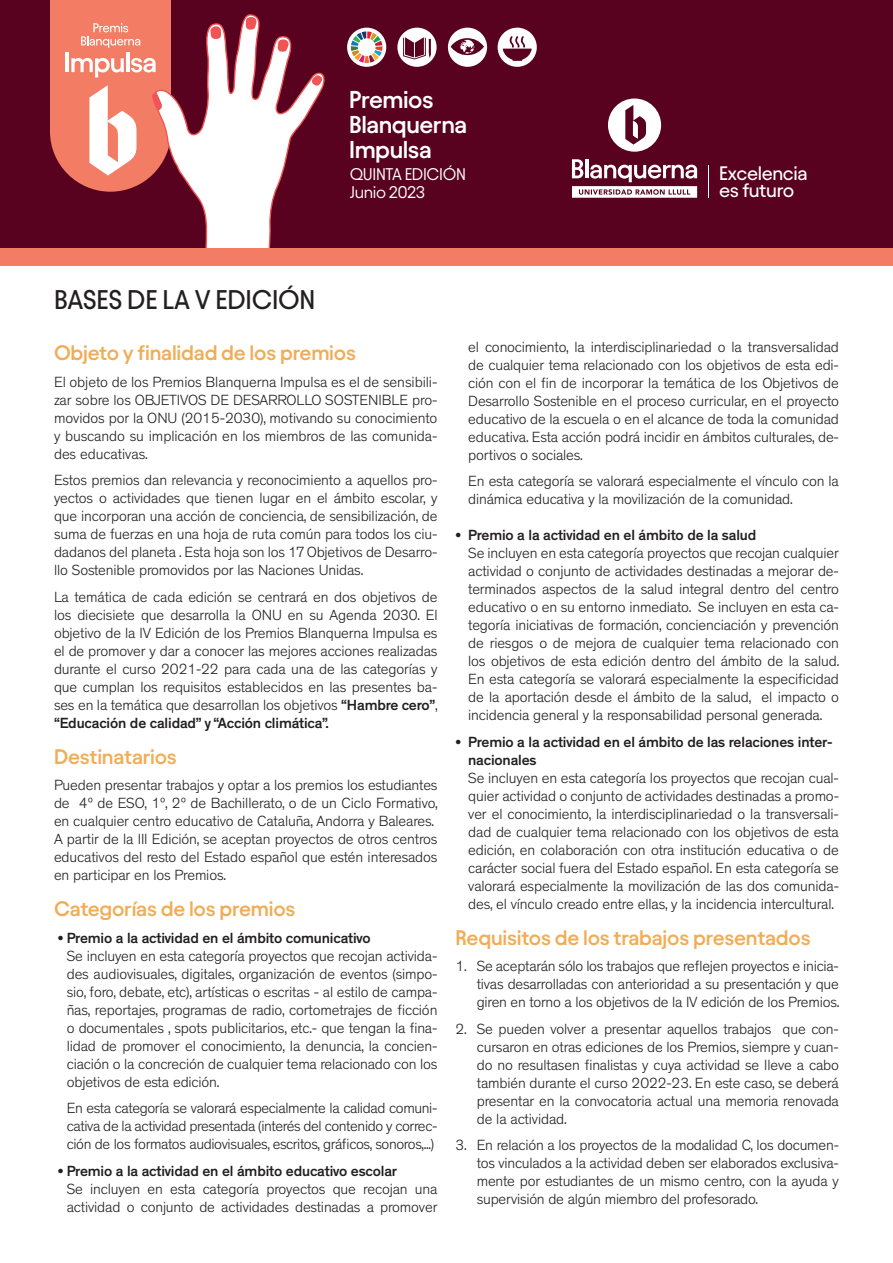
<style>
.page{position:relative;width:893px;height:1263px;background:#fff}
.page>*{position:absolute;margin:0;border:0;box-sizing:border-box;transform-origin:0 0}
.t1{font:500 27px "Avantt";letter-spacing:-.01em;color:#231f20}
.t2{font:600 24.3px/24.6px "Avantt";letter-spacing:-.02em;color:#fff}
.t3{font:600 21px "Avantt";letter-spacing:-.01em;color:#f1ac54}
.t4{font:500 19.5px/17.4px "Avantt";letter-spacing:-.02em;color:#fff}
.t5{font:16.95px/18.1px "Avantt";letter-spacing:-.02em;color:#fff}
.t6{font:300 15px/18px "Theinhardt";letter-spacing:-.01em;color:#231f20;text-align:justify}
.t7{font:500 15px/18px "Theinhardt";letter-spacing:-.01em;color:#231f20}
.s1{font-weight:500}
</style>
<div class="page">
<div style="left:0;top:0;width:893px;height:266px;background:#590220"></div>
<div style="left:347px;top:28px;width:39px;height:39px;background:#fff;border-radius:50%"></div>
<div style="left:397px;top:28px;width:40px;height:39px;background:#fff;border-radius:50%"></div>
<div style="left:448px;top:28px;width:39px;height:39px;background:#fff;border-radius:50%"></div>
<svg style="left:351px;top:31px;width:31px;height:32px"></svg>
<div style="left:498px;top:28px;width:39px;height:39px;background:#fff;border-radius:50%"></div>
<svg style="left:403px;top:37px;width:28px;height:22px"></svg>
<svg style="left:450px;top:38px;width:34px;height:18px"></svg>
<svg style="left:503px;top:36px;width:29px;height:25px"></svg>
<div style="left:50px;top:0;width:121px;height:131px;background:#f37c64"></div>
<div style="left:50px;top:71px;width:121px;height:121px;background:#f37c64;border-radius:50%"></div>
<svg style="left:89px;top:85px;width:48px;height:90px"></svg>
<svg style="left:81px;top:23px;width:59px;height:25px"></svg>
<hr style="left:66px;top:52px;width:3px;height:20px;background:#fff">
<svg style="left:71px;top:58px;width:53px;height:19px"></svg>
<hr style="left:126px;top:52px;width:3px;height:20px;background:#fff">
<svg style="left:131px;top:58px;width:20px;height:15px"></svg>
<svg style="left:151px;top:14px;width:174px;height:234px"></svg>
<svg style="left:152px;top:93px;width:12px;height:18px"></svg>
<svg style="left:210px;top:26px;width:11px;height:13px"></svg>
<svg style="left:246px;top:17px;width:11px;height:13px"></svg>
<svg style="left:278px;top:39px;width:11px;height:13px"></svg>
<svg style="left:311px;top:75px;width:11px;height:11px"></svg>
<div style="left:0;top:248px;width:893px;height:17px;background:#f37c64"></div>
<hr style="left:708px;top:165px;width:1px;height:32px;background:#fff">
<svg style="left:608px;top:99px;width:53px;height:53px"></svg>
<svg style="left:572px;top:159px;width:125px;height:39px"></svg>
<h1 class="t1" style="left:54px;top:281px;width:263px">BASES DE LA V EDICIÓN</h1>
<h2 class="t2" style="left:349px;top:86px;width:119px">Premios<br>Blanquerna<br>Impulsa</h2>
<p class="t5" style="left:350px;top:164px;width:118px">QUINTA EDICIÓN<br>Junio 2023</p>
<h3 class="t4" style="left:719px;top:163px;width:90px">Excelencia es futuro</h3>
<h3 class="t3" style="left:54px;top:338px;width:304px">Objeto y finalidad de los premios</h3>
<p class="t6" style="left:54px;top:373px;width:385px">El objeto de los Premios Blanquerna Impulsa es el de sensibili&shy;zar sobre los OBJETIVOS DE DESARROLLO SOSTENIBLE pro&shy;movidos por la ONU (2015-2030), motivando su conocimiento y buscando su implicación en los miembros de las comunida&shy;des educativas.</p>
<p class="t6" style="left:54px;top:471px;width:385px">Estos premios dan relevancia y reconocimiento a aquellos pro&shy;yectos o actividades que tienen lugar en el ámbito escolar, y que incorporan una acción de conciencia, de sensibilización, de suma de fuerzas en una hoja de ruta común para todos los ciu&shy;dadanos del planeta . Esta hoja son los 17 Objetivos de Desarro&shy;llo Sostenible promovidos por las Naciones Unidas.</p>
<p class="t6" style="left:54px;top:588px;width:385px">La temática de cada edición se centrará en dos objetivos de los diecisiete que desarrolla la ONU en su Agenda 2030. El objetivo de la IV Edición de los Premios Blanquerna Impulsa es el de promover y dar a conocer las mejores acciones realizadas durante el curso 2021-22 para cada una de las categorías y que cumplan los requisitos establecidos en las presentes ba&shy;ses en la temática que desarrollan los objetivos <span class="s1">“Hambre cero”</span>, <span class="s1">“Educación de calidad” y “Acción climática”.</span></p>
<h3 class="t3" style="left:54px;top:741px;width:124px">Destinatarios</h3>
<p class="t6" style="left:54px;top:776px;width:385px;text-align:left">Pueden presentar trabajos y optar a los premios los estudiantes de 4º de ESO, 1º, 2º de Bachillerato, o de un Ciclo Formativo, en cualquier centro educativo de Cataluña, Andorra y Baleares.<br>A partir de la III Edición, se aceptan proyectos de otros centros educativos del resto del Estado español que estén interesados en participar en los Premios.</p>
<h3 class="t3" style="left:54px;top:894px;width:243px">Categorías de los premios</h3>
<p class="t7" style="left:58px;top:929px;width:315px">• Premio a la actividad en el ámbito comunicativo</p>
<p class="t6" style="left:67px;top:947px;width:372px">Se incluyen en esta categoría proyectos que recojan activida&shy;des audiovisuales, digitales, organización de eventos (simpo&shy;sio, foro, debate, etc), artísticas o escritas - al estilo de campa&shy;ñas, reportajes, programas de radio, cortometrajes de ficción o documentales , spots publicitarios, etc.- que tengan la fina&shy;lidad de promover el conocimiento, la denuncia, la concien&shy;ciación o la concreción de cualquier tema relacionado con los objetivos de esta edición.</p>
<p class="t6" style="left:67px;top:1099px;width:372px">En esta categoría se valorará especialmente la calidad comuni&shy;cativa de la actividad presentada (interés del contenido y correc&shy;ción de los formatos audiovisuales, escritos, gráficos, sonoros,...)</p>
<p class="t7" style="left:58px;top:1162px;width:341px">• Premio a la actividad en el ámbito educativo escolar</p>
<p class="t6" style="left:67px;top:1180px;width:372px">Se incluyen en esta categoría proyectos que recojan una actividad o conjunto de actividades destinadas a promover</p>
<p class="t6" style="left:468px;top:338px;width:372px">el conocimiento, la interdisciplinariedad o la transversalidad de cualquier tema relacionado con los objetivos de esta edi&shy;ción con el fin de incorporar la temática de los Objetivos de Desarrollo Sostenible en el proceso curricular, en el proyecto educativo de la escuela o en el alcance de toda la comunidad educativa. Esta acción podrá incidir en ámbitos culturales, de&shy;portivos o sociales.</p>
<p class="t6" style="left:468px;top:472px;width:372px">En esta categoría se valorará especialmente el vínculo con la dinámica educativa y la movilización de la comunidad.</p>
<p class="t7" style="left:455px;top:526px;width:302px">• Premio a la actividad en el ámbito de la salud</p>
<p class="t6" style="left:468px;top:544px;width:373px">Se incluyen en esta categoría proyectos que recojan cualquier actividad o conjunto de actividades destinadas a mejorar de&shy;terminados aspectos de la salud integral dentro del centro educativo o en su entorno inmediato. Se incluyen en esta ca&shy;tegoría iniciativas de formación, concienciación y prevención de riesgos o de mejora de cualquier tema relacionado con los objetivos de esta edición dentro del ámbito de la salud.<br>En esta categoría se valorará especialmente la especificidad de la aportación desde el ámbito de la salud, el impacto o incidencia general y la responsabilidad personal generada.</p>
<p class="t7" style="left:468px;top:733px;width:366px;text-indent:-13px">• Premio a la actividad en el ámbito de las relaciones inter&shy;nacionales</p>
<p class="t6" style="left:468px;top:769px;width:372px">Se incluyen en esta categoría los proyectos que recojan cual&shy;quier actividad o conjunto de actividades destinadas a promo&shy;ver el conocimiento, la interdisciplinariedad o la transversali&shy;dad de cualquier tema relacionado con los objetivos de esta edición, en colaboración con otra institución educativa o de carácter social fuera del Estado español. En esta categoría se valorará especialmente la movilización de las dos comunida&shy;des, el vínculo creado entre ellas, y la incidencia intercultural.</p>
<h3 class="t3" style="left:455px;top:922px;width:357px">Requisitos de los trabajos presentados</h3>
<p class="t6" style="left:477px;top:957px;width:364px;text-indent:-21px">1. Se aceptarán sólo los trabajos que reflejen proyectos e inicia&shy;tivas desarrolladas con anterioridad a su presentación y que giren en torno a los objetivos de la IV edición de los Premios.</p>
<p class="t6" style="left:477px;top:1020px;width:364px;text-indent:-21px">2. Se pueden volver a presentar aquellos trabajos que con&shy;cursaron en otras ediciones de los Premios, siempre y cuan&shy;do no resultasen finalistas y cuya actividad se lleve a cabo también durante el curso 2022-23. En este caso, se deberá presentar en la convocatoria actual una memoria renovada de la actividad.</p>
<p class="t6" style="left:477px;top:1136px;width:364px;text-indent:-21px">3. En relación a los proyectos de la modalidad C, los documen&shy;tos vinculados a la actividad deben ser elaborados exclusiva&shy;mente por estudiantes de un mismo centro, con la ayuda y supervisión de algún miembro del profesorado.</p>
</div>
